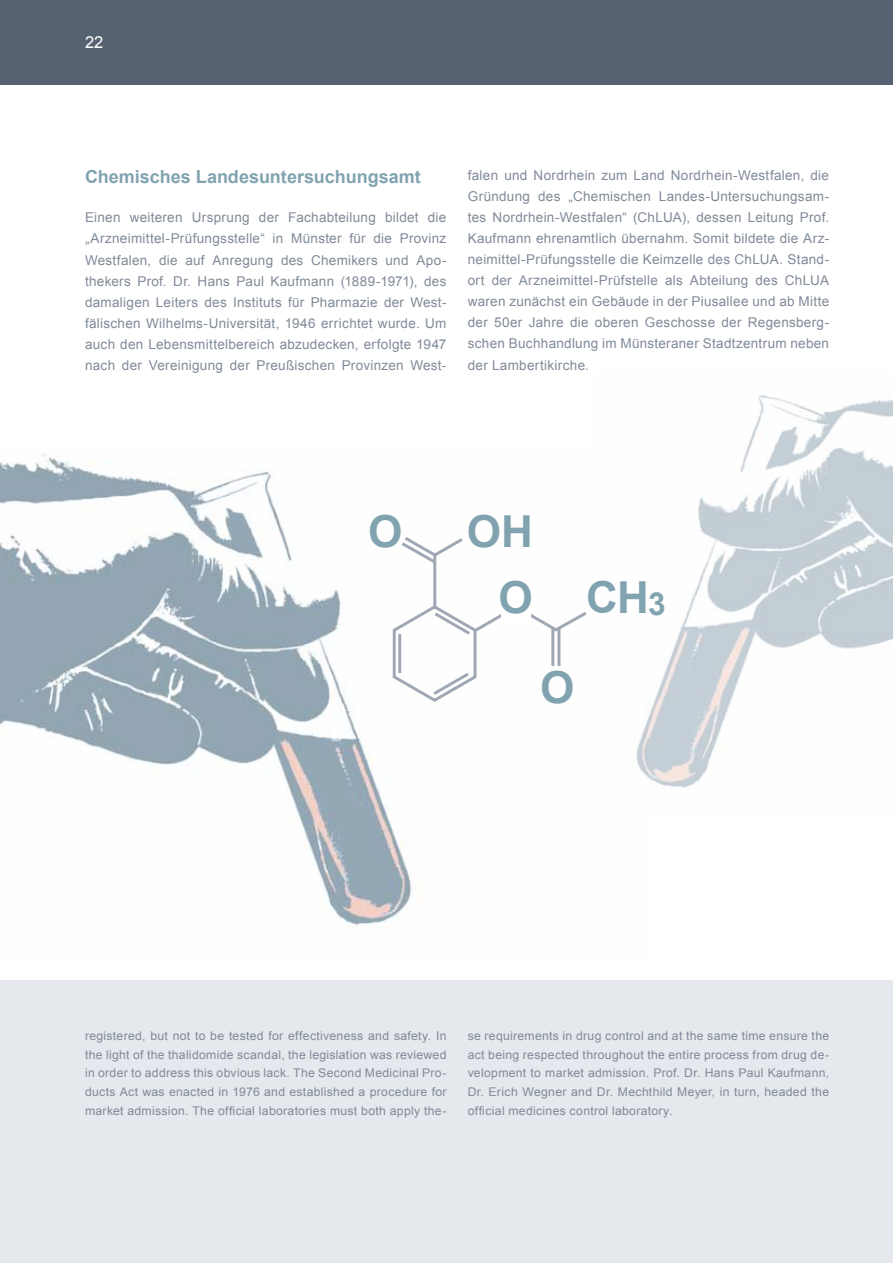
<style>
.page{position:relative;width:893px;height:1263px;background:#fff}
.page>*{position:absolute;margin:0;border:0;box-sizing:border-box;transform-origin:0 0}
.t1{font:700 44.1px/66px "Arial";color:#81a3b0;text-align:right}
.t2{font:700 18px "Arial";color:#81a3b0}
.t3{font:16.5px "Arial";color:#fff}
.t4{font:13.5px/21.1px "Arial";letter-spacing:.02em;color:#808a98;text-align:justify}
.t5{font:12px/18.8px "Arial";letter-spacing:.025em;color:#808a98;text-align:justify}
.s1{font-size:31.8px}
</style>
<div class="page">
<div style="left:0;top:0;width:893px;height:85px;background:#576271"></div>
<div style="left:0;top:980px;width:893px;height:283px;background:#e5e8ec"></div>
<img style="left:0;top:454px;width:437px;height:472px">
<img style="left:636px;top:395px;width:257px;height:393px">
<hr style="left:433px;top:555px;width:3px;height:52px;background:#9ea7b3">
<svg style="left:398px;top:534px;width:65px;height:32px"></svg>
<svg style="left:391px;top:603px;width:196px;height:101px"></svg>
<div style="left:501px;top:586px;width:29px;height:38px;background:#fff"></div>
<p class="t3" style="left:85px;top:32px;width:20px">22</p>
<h2 class="t2" style="left:85px;top:165px;width:337px">Chemisches Landesuntersuchungsamt</h2>
<p class="t4" style="left:85px;top:207px;width:363px">Einen weiteren Ursprung der Fachabteilung bildet die „Arzneimittel-Prüfungsstelle“ in Münster für die Provinz Westfalen, die auf Anregung des Chemikers und Apo&shy;thekers Prof. Dr. Hans Paul Kaufmann (1889-1971), des damaligen Leiters des Instituts für Pharmazie der West&shy;fälischen Wilhelms-Universität, 1946 errichtet wurde. Um auch den Lebensmittelbereich abzudecken, erfolgte 1947 nach der Vereinigung der Preußischen Provinzen West-</p>
<p class="t4" style="left:468px;top:165px;width:363px">falen und Nordrhein zum Land Nordrhein-Westfalen, die Gründung des „Chemischen Landes-Untersuchungsam&shy;tes Nordrhein-Westfalen“ (ChLUA), dessen Leitung Prof.<br>Kaufmann ehrenamtlich übernahm. Somit bildete die Arz&shy;neimittel-Prüfungsstelle die Keimzelle des ChLUA. Stand&shy;ort der Arzneimittel-Prüfstelle als Abteilung des ChLUA waren zunächst ein Gebäude in der Piusallee und ab Mitte der 50er Jahre die oberen Geschosse der Regensberg&shy;schen Buchhandlung im Münsteraner Stadtzentrum neben der Lambertikirche.</p>
<h1 class="t1" style="left:368px;top:500px;width:36px">O</h1>
<h1 class="t1" style="left:467px;top:500px;width:68px">OH<br>O</h1>
<h1 class="t1" style="left:586px;top:566px;width:81px">CH<span class="s1">3</span></h1>
<h1 class="t1" style="left:540px;top:656px;width:36px">O</h1>
<p class="t5" style="left:85px;top:1026px;width:363px">registered, but not to be tested for effectiveness and safety. In the light of the thalidomide scandal, the legislation was reviewed in order to address this obvious lack. The Second Medicinal Pro&shy;ducts Act was enacted in 1976 and established a procedure for market admission. The official laboratories must both apply the-</p>
<p class="t5" style="left:468px;top:1026px;width:363px">se requirements in drug control and at the same time ensure the act being respected throughout the entire process from drug de&shy;velopment to market admission. Prof. Dr. Hans Paul Kaufmann, Dr. Erich Wegner and Dr. Mechthild Meyer, in turn, headed the official medicines control laboratory.</p>
</div>
